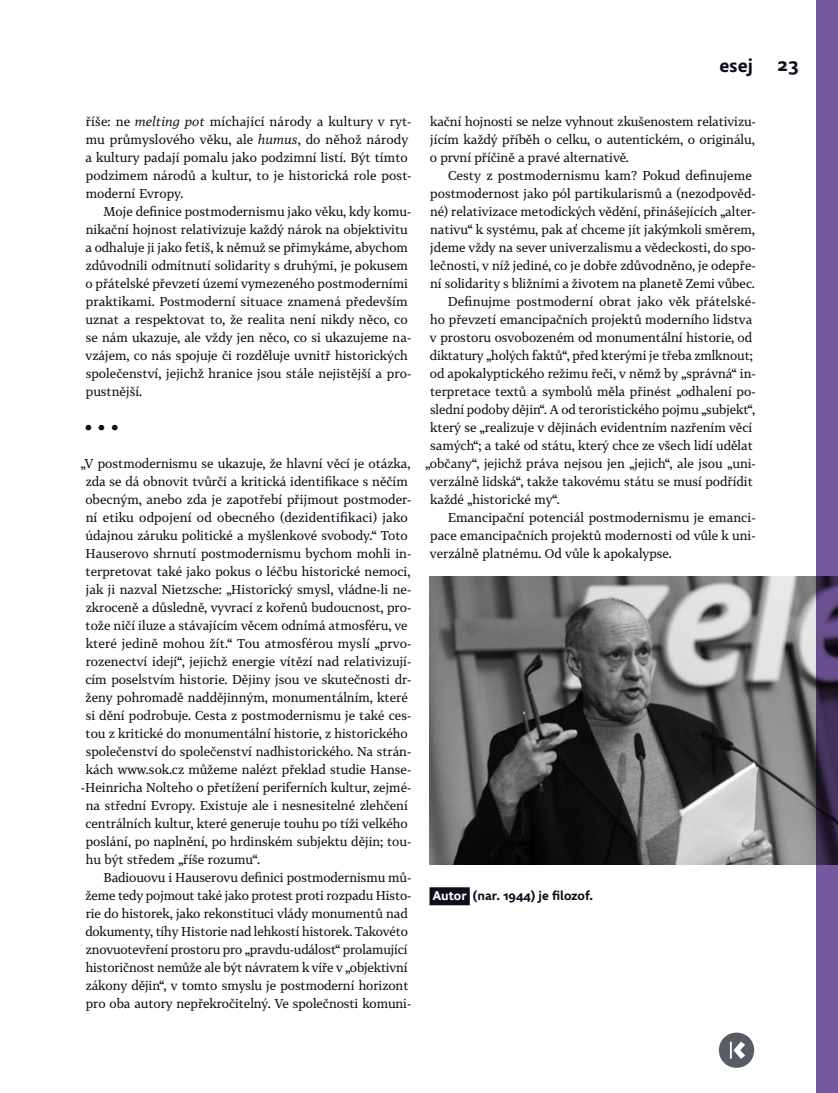
<style>
.page{position:relative;width:838px;height:1093px;background:#fff}
.page>*{position:absolute;margin:0;border:0;box-sizing:border-box;transform-origin:0 0}
.t1{font:700 18.75px "Comenia Sans Host";color:#0d0e19}
.t2{font:700 18.75px "Comenia Sans";color:#0d0e19}
.Info_na_konci_textu{font:700 12.75px "Comenia Sans";color:#0d0e19}
.Nadpis_básně{font:700 12.75px "Comenia Sans";color:#0d0e19}
.Text{font:12.6px/18px "Tabac G3";color:#0d0e19}
.Text_první{font:12.6px/18px "Tabac G3";color:#0d0e19}
.s1{font-style:italic}
.s2{color:#fff}
</style>
<div class="page">
<div style="left:429px;top:887px;width:41px;height:18px;background:#0d0e19"></div>
<img style="left:429px;top:576px;width:387px;height:288px">
<svg style="left:816px;top:0;width:22px;height:1093px;background:#654d8b"></svg>
<svg style="left:719px;top:1032px;width:35px;height:36px"></svg>
<h1 class="t1" style="left:719px;top:54px;width:35px">esej</h1>
<h1 class="t2" style="left:777px;top:53px;width:23px">23</h1>
<p class="Text" style="left:85px;top:112px;width:327px">říše: ne <span class="s1">melting pot</span> míchající národy a kultury v ryt&shy;mu průmyslového věku, ale <span class="s1">humus</span>, do něhož národy a kultury padají pomalu jako podzimní listí. Být tímto podzimem národů a kultur, to je historická role post&shy;moderní Evropy.</p>
<p class="Text" style="left:85px;top:202px;width:327px;text-indent:18px">Moje definice postmodernismu jako věku, kdy komu&shy;nikační hojnost relativizuje každý nárok na objektivitu a odhaluje ji jako fetiš, k němuž se přimykáme, abychom zdůvodnili odmítnutí solidarity s druhými, je pokusem o přátelské převzetí území vymezeného postmoderními praktikami. Postmoderní situace znamená především uznat a respektovat to, že realita není nikdy něco, co se nám ukazuje, ale vždy jen něco, co si ukazujeme na&shy;vzájem, co nás spojuje či rozděluje uvnitř historických společenství, jejichž hranice jsou stále nejistější a pro&shy;pustnější.</p>
<p class="Nadpis_básně" style="left:85px;top:419px;width:35px">• • •</p>
<p class="Text_první" style="left:85px;top:454px;width:328px;text-indent:-4px">„V postmodernismu se ukazuje, že hlavní věcí je otázka, zda se dá obnovit tvůrčí a kritická identifikace s něčím obecným, anebo zda je zapotřebí přijmout postmoder&shy;ní etiku odpojení od obecného (dezidentifikaci) jako údajnou záruku politické a myšlenkové svobody.“ Toto Hauserovo shrnutí postmodernismu bychom mohli in&shy;terpretovat také jako pokus o léčbu historické nemoci, jak ji nazval Nietzsche: „Historický smysl, vládne‑li ne&shy;zkroceně a důsledně, vyvrací z kořenů budoucnost, pro&shy;tože ničí iluze a stávajícím věcem odnímá atmosféru, ve které jedině mohou žít.“ Tou atmosférou myslí „prvo&shy;rozenectví idejí“, jejichž energie vítězí nad relativizují&shy;cím poselstvím historie. Dějiny jsou ve skutečnosti dr&shy;ženy pohromadě naddějinným, monumentálním, které si dění podrobuje. Cesta z postmodernismu je také ces&shy;tou z kritické do monumentální historie, z historického společenství do společenství nadhistorického. Na strán&shy;kách www.sok.cz můžeme nalézt překlad studie Hanse-Heinricha Nolteho o přetížení periferních kultur, zejmé&shy;na střední Evropy. Existuje ale i nesnesitelné zlehčení centrálních kultur, které generuje touhu po tíži velkého poslání, po naplnění, po hrdinském subjektu dějin; tou&shy;hu být středem „říše rozumu“.</p>
<p class="Text" style="left:85px;top:868px;width:327px;text-indent:18px">Badiouovu i Hauserovu definici postmodernismu mů&shy;žeme tedy pojmout také jako protest proti rozpadu Histo&shy;rie do historek, jako rekonstituci vlády monumentů nad dokumenty, tíhy Historie nad lehkostí historek. Takovéto znovuotevření prostoru pro „pravdu-‑událost“ prolamující historičnost nemůže ale být návratem k víře v „objektivní zákony dějin“, v tomto smyslu je postmoderní horizont pro oba autory nepřekročitelný. Ve společnosti komuni-</p>
<p class="Text" style="left:430px;top:112px;width:327px;text-align:justify">kační hojnosti se nelze vyhnout zkušenostem relativizu&shy;jícím každý příběh o celku, o autentickém, o originálu, o první příčině a pravé alternativě.</p>
<p class="Text" style="left:430px;top:166px;width:327px;text-indent:18px">Cesty z postmodernismu kam? Pokud definujeme postmodernost jako pól partikularismů a (nezodpověd&shy;né) relativizace metodických vědění, přinášejících „alter&shy;nativu“ k systému, pak ať chceme jít jakýmkoli směrem, jdeme vždy na sever univerzalismu a vědeckosti, do spo&shy;lečnosti, v níž jediné, co je dobře zdůvodněno, je odepře&shy;ní solidarity s bližními a životem na planetě Zemi vůbec.</p>
<p class="Text" style="left:448px;top:292px;width:309px">Definujme postmoderní obrat jako věk přátelské-</p>
<p class="Text" style="left:430px;top:310px;width:323px">ho převzetí emancipačních projektů moderního lidstva</p>
<p class="Text" style="left:430px;top:328px;width:324px">v prostoru osvobozeném od monumentální historie, od</p>
<p class="Text" style="left:430px;top:346px;width:324px">diktatury „holých faktů“, před kterými je třeba zmlknout;</p>
<p class="Text" style="left:430px;top:364px;width:327px">od apokalyptického režimu řeči, v němž by „správná“ in-</p>
<p class="Text" style="left:430px;top:382px;width:327px">terpretace textů a symbolů měla přinést „odhalení po-</p>
<p class="Text" style="left:430px;top:400px;width:326px">slední podoby dějin“. A od teroristického pojmu „subjekt“,</p>
<p class="Text" style="left:430px;top:418px;width:323px">který se „realizuje v dějinách evidentním nazřením věcí</p>
<p class="Text" style="left:430px;top:436px;width:324px">samých“; a také od státu, který chce ze všech lidí udělat</p>
<p class="Text" style="left:425px;top:454px;width:332px">„občany“, jejichž práva nejsou jen „jejich“, ale jsou „uni-</p>
<p class="Text" style="left:430px;top:472px;width:324px">verzálně lidská“, takže takovému státu se musí podřídit</p>
<p class="Text" style="left:430px;top:490px;width:131px">každé „historické my“.</p>
<p class="Text" style="left:430px;top:508px;width:327px;text-align:justify;text-indent:18px">Emancipační potenciál postmodernismu je emanci&shy;pace emancipačních projektů modernosti od vůle k uni&shy;verzálně platnému. Od vůle k apokalypse.</p>
<p class="Info_na_konci_textu" style="left:432px;top:887px;width:162px"><span class="s2">Autor</span> (nar. 1944) je filozof.</p>
</div>
